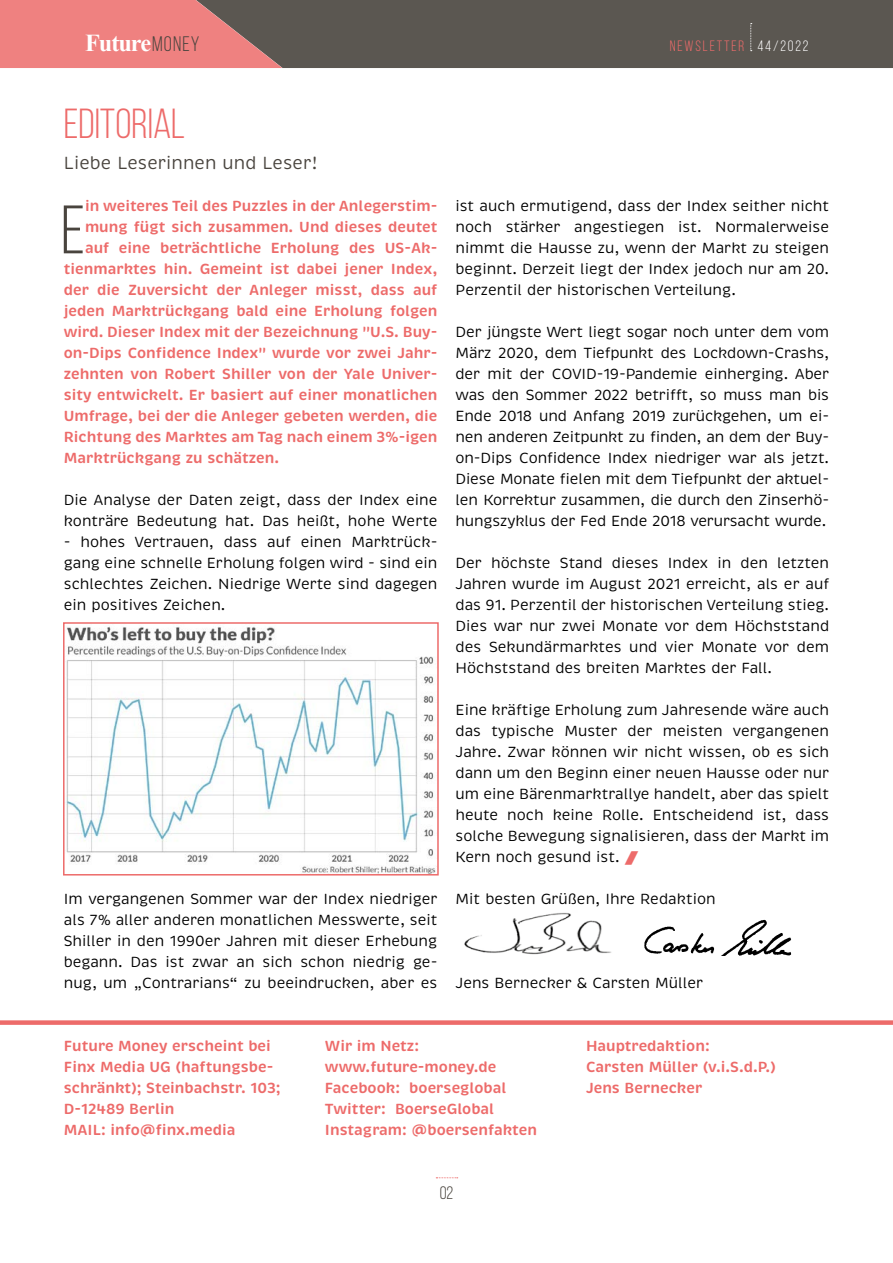
<style>
.page{position:relative;width:893px;height:1263px;background:#fff}
.page>*{position:absolute;margin:0;border:0;box-sizing:border-box;transform-origin:0 0}
.t1{font:68.4px "Bebas Neue";color:#49443e}
.t2{font:42px "Bebas Neue";color:#ed6b6a}
.t3{font:700 24.3px "Times New Roman";letter-spacing:-.04em;color:#fff}
.t4{font:18px "Brevia";color:#49443e}
.t5{font:18px "Bebas Neue";color:#49443e}
.t6{font:15px/21px "Brevia";color:#000;text-align:justify}
.t7{font:600 15px/21px "Brevia";color:#ed6b6a}
.t8{font:15px "Bebas Neue";letter-spacing:.12em;color:#ed6b6a}
.s1{font-family:"Bebas Neue";font-weight:400;font-size:21px;color:#49443e}
.s2{color:#fff}
</style>
<div class="page">
<svg style="left:436px;top:1177px;width:22px;height:1px"></svg>
<div style="left:282px;top:0;width:611px;height:68px;background:#5b5751"></div>
<svg style="left:0;top:0;width:282px;height:68px;background:#d87a79"></svg>
<svg style="left:750px;top:23px;width:2px;height:28px"></svg>
<img style="left:644px;top:919px;width:148px;height:37px">
<img style="left:464px;top:912px;width:148px;height:43px">
<div style="left:0;top:1020px;width:893px;height:5px;background:#ed6b6a"></div>
<img style="left:66px;top:626px;width:370px;height:246px">
<div style="left:63px;top:622px;width:376px;height:253px;border:2px solid #ed6b6a"></div>
<h3 class="t3" style="left:85px;top:26px;width:116px">Future<span class="s1">MONEY</span></h3>
<p class="t8" style="left:670px;top:37px;width:140px">NEWSLETTER <span class="s2">44/2022</span></p>
<h2 class="t2" style="left:64px;top:101px;width:123px">EDITORIAL</h2>
<p class="t4" style="left:64px;top:152px;width:255px">Liebe Leserinnen und Leser!</p>
<h1 class="t1" style="left:61px;top:193px;width:25px">E</h1>
<p class="t7" style="left:85px;top:196px;width:354px">in weiteres Teil des Puzzles in der Anlegerstim-</p>
<p class="t7" style="left:85px;top:217px;width:354px">mung fügt sich zusammen. Und dieses deutet</p>
<p class="t7" style="left:85px;top:238px;width:354px">auf eine beträchtliche Erholung des US-Ak-</p>
<p class="t7" style="left:64px;top:259px;width:375px">tienmarktes hin. Gemeint ist dabei jener Index,</p>
<p class="t7" style="left:64px;top:280px;width:375px">der die Zuversicht der Anleger misst, dass auf</p>
<p class="t7" style="left:64px;top:301px;width:375px">jeden Marktrückgang bald eine Erholung folgen</p>
<p class="t7" style="left:64px;top:322px;width:375px">wird. Dieser Index mit der Bezeichnung "U.S. Buy-</p>
<p class="t7" style="left:64px;top:343px;width:375px">on-Dips Confidence Index" wurde vor zwei Jahr-</p>
<p class="t7" style="left:64px;top:364px;width:375px">zehnten von Robert Shiller von der Yale Univer-</p>
<p class="t7" style="left:64px;top:385px;width:375px">sity entwickelt. Er basiert auf einer monatlichen</p>
<p class="t7" style="left:64px;top:406px;width:375px">Umfrage, bei der die Anleger gebeten werden, die</p>
<p class="t7" style="left:64px;top:427px;width:375px">Richtung des Marktes am Tag nach einem 3%-igen</p>
<p class="t7" style="left:64px;top:448px;width:217px">Marktrückgang zu schätzen.</p>
<p class="t6" style="left:64px;top:490px;width:375px">Die Analyse der Daten zeigt, dass der Index eine konträre Bedeutung hat. Das heißt, hohe Werte</p>
<p class="t6" style="left:64px;top:532px;width:375px">- hohes Vertrauen, dass auf einen Marktrück&shy;gang eine schnelle Erholung folgen wird - sind ein schlechtes Zeichen. Niedrige Werte sind dagegen ein positives Zeichen.</p>
<p class="t6" style="left:64px;top:889px;width:375px">Im vergangenen Sommer war der Index niedriger als 7% aller anderen monatlichen Messwerte, seit Shiller in den 1990er Jahren mit dieser Erhebung begann. Das ist zwar an sich schon niedrig ge&shy;nug, um „Contrarians“ zu beeindrucken, aber es</p>
<p class="t6" style="left:455px;top:196px;width:375px">ist auch ermutigend, dass der Index seither nicht noch stärker angestiegen ist. Normalerweise nimmt die Hausse zu, wenn der Markt zu steigen beginnt. Derzeit liegt der Index jedoch nur am 20.<br>Perzentil der historischen Verteilung.</p>
<p class="t6" style="left:455px;top:322px;width:375px">Der jüngste Wert liegt sogar noch unter dem vom März 2020, dem Tiefpunkt des Lockdown-Crashs, der mit der COVID-19-Pandemie einherging. Aber was den Sommer 2022 betrifft, so muss man bis Ende 2018 und Anfang 2019 zurückgehen, um ei&shy;nen anderen Zeitpunkt zu finden, an dem der Buy&shy;on-Dips Confidence Index niedriger war als jetzt.<br>Diese Monate fielen mit dem Tiefpunkt der aktuel&shy;len Korrektur zusammen, die durch den Zinserhö&shy;hungszyklus der Fed Ende 2018 verursacht wurde.</p>
<p class="t6" style="left:455px;top:553px;width:375px">Der höchste Stand dieses Index in den letzten Jahren wurde im August 2021 erreicht, als er auf das 91. Perzentil der historischen Verteilung stieg.<br>Dies war nur zwei Monate vor dem Höchststand des Sekundärmarktes und vier Monate vor dem Höchststand des breiten Marktes der Fall.</p>
<p class="t6" style="left:455px;top:700px;width:375px">Eine kräftige Erholung zum Jahresende wäre auch das typische Muster der meisten vergangenen Jahre. Zwar können wir nicht wissen, ob es sich dann um den Beginn einer neuen Hausse oder nur um eine Bärenmarktrallye handelt, aber das spielt heute noch keine Rolle. Entscheidend ist, dass solche Bewegung signalisieren, dass der Markt im Kern noch gesund ist.</p>
<p class="t6" style="left:455px;top:889px;width:262px">Mit besten Grüßen, Ihre Redaktion</p>
<p class="t6" style="left:455px;top:973px;width:249px">Jens Bernecker &amp; Carsten Müller</p>
<p class="t7" style="left:64px;top:1036px;width:218px">Future Money erscheint bei<br>Finx Media UG (haftungsbe&shy;schränkt); Steinbachstr. 103;<br>D-12489 Berlin<br>MAIL: info@finx.media</p>
<p class="t7" style="left:325px;top:1036px;width:214px">Wir im Netz: www.future-money.de<br>Facebook: boerseglobal<br>Twitter: BoerseGlobal<br>Instagram: @boersenfakten</p>
<p class="t7" style="left:586px;top:1036px;width:191px">Hauptredaktion:<br>Carsten Müller (v.i.S.d.P.)<br>Jens Bernecker</p>
<p class="t5" style="left:440px;top:1183px;width:15px">02</p>
</div>
